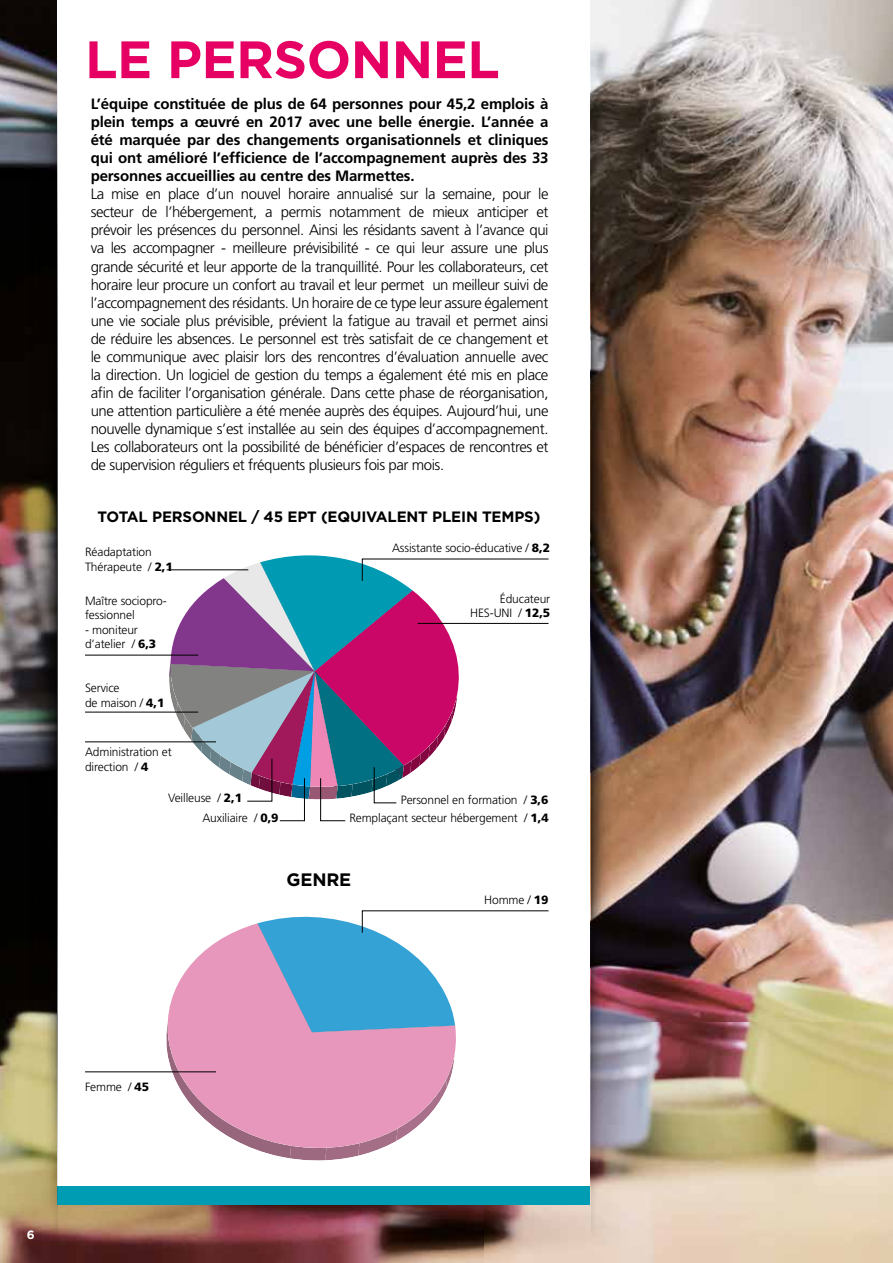
<style>
.page{position:relative;width:893px;height:1263px;background:#fff}
.page>*{position:absolute;margin:0;border:0;box-sizing:border-box;transform-origin:0 0}
.t1{font:700 52.5px "Gotham";letter-spacing:-.01em;color:#e60064}
.t2{font:700 18px "Gotham";letter-spacing:-.01em;color:#000}
.t3{font:300 15px/18px "Frutiger";letter-spacing:-.03em;color:#000;text-align:justify}
.t4{font:700 15px/18px "Frutiger";letter-spacing:-.01em;color:#000;text-align:justify}
.t5{font:700 15px "Gotham";letter-spacing:-.01em;color:#000}
.t6{font:300 12px/14.4px "Frutiger";letter-spacing:-.01em;color:#000}
.t7{font:700 12px "Gotham";color:#fff}
.s1{font-weight:900}
</style>
<div class="page">
<img style="left:590px;top:0;width:303px;height:1023px">
<img style="left:483px;top:1023px;width:410px;height:240px">
<img style="left:0;top:0;width:58px;height:1023px">
<img style="left:0;top:1023px;width:483px;height:240px">
<div style="left:58px;top:0;width:532px;height:1205px;background:#fff"></div>
<div style="left:57px;top:1186px;width:533px;height:19px;background:#009cb4"></div>
<img style="left:29px;top:41px;width:28px;height:1195px">
<img style="left:591px;top:41px;width:28px;height:1195px">
<hr style="left:85px;top:742px;width:131px;height:1px;background:#000">
<hr style="left:85px;top:1071px;width:131px;height:1px;background:#000">
<hr style="left:85px;top:712px;width:113px;height:1px;background:#000">
<hr style="left:85px;top:655px;width:113px;height:1px;background:#000">
<svg style="left:166px;top:910px;width:383px;height:250px"></svg>
<svg style="left:169px;top:555px;width:380px;height:266px"></svg>
<hr style="left:167px;top:570px;width:81px;height:1px;background:#000">
<h1 class="t1" style="left:85px;top:25px;width:416px">LE PERSONNEL</h1>
<p class="t4" style="left:91px;top:95px;width:459px">L’équipe constituée de plus de 64 personnes pour 45,2 emplois à plein temps a œuvré en 2017 avec une belle énergie. L’année a été marquée par des changements organisationnels et cliniques qui ont amélioré l’efficience de l’accompagnement auprès des 33 personnes accueillies au centre des Marmettes.</p>
<p class="t3" style="left:91px;top:185px;width:459px">La mise en place d’un nouvel horaire annualisé sur la semaine, pour le secteur de l’hébergement, a permis notamment de mieux anticiper et prévoir les présences du personnel. Ainsi les résidants savent à l’avance qui va les accompagner - meilleure prévisibilité - ce qui leur assure une plus grande sécurité et leur apporte de la tranquillité. Pour les collaborateurs, cet horaire leur procure un confort au travail et leur permet un meilleur suivi de l’accompagnement des résidants. Un horaire de ce type leur assure également une vie sociale plus prévisible, prévient la fatigue au travail et permet ainsi de réduire les absences. Le personnel est très satisfait de ce changement et le communique avec plaisir lors des rencontres d’évaluation annuelle avec la direction. Un logiciel de gestion du temps a également été mis en place afin de faciliter l’organisation générale. Dans cette phase de réorganisation, une attention particulière a été menée auprès des équipes. Aujourd’hui, une nouvelle dynamique s’est installée au sein des équipes d’accompagnement.<br>Les collaborateurs ont la possibilité de bénéficier d’espaces de rencontres et de supervision réguliers et fréquents plusieurs fois par mois.</p>
<p class="t5" style="left:97px;top:507px;width:444px">TOTAL PERSONNEL / 45 EPT (EQUIVALENT PLEIN TEMPS)</p>
<p class="t6" style="left:85px;top:545px;width:89px">Réadaptation<br>Thérapeute / <span class="s1">2,1</span></p>
<p class="t6" style="left:85px;top:593px;width:83px">Maître sociopro&shy;fessionnel</p>
<p class="t6" style="left:85px;top:622px;width:73px">- moniteur d’atelier / <span class="s1">6,3</span></p>
<p class="t6" style="left:85px;top:681px;width:81px">Service<br>de maison / <span class="s1">4,1</span></p>
<p class="t6" style="left:85px;top:745px;width:88px">Administration et direction / <span class="s1">4</span></p>
<p class="t6" style="left:168px;top:791px;width:75px">Veilleuse / <span class="s1">2,1</span></p>
<p class="t6" style="left:392px;top:541px;width:159px">Assistante socio-éducative / <span class="s1">8,2</span></p>
<p class="t6" style="left:470px;top:592px;width:82px;text-align:right">Éducateur<br>HES-UNI / <span class="s1">12,5</span></p>
<p class="t6" style="left:401px;top:792px;width:149px">Personnel en formation / <span class="s1">3,6</span></p>
<p class="t6" style="left:202px;top:810px;width:78px">Auxiliaire / <span class="s1">0,9</span></p>
<p class="t6" style="left:349px;top:810px;width:201px">Remplaçant secteur hébergement / <span class="s1">1,4</span></p>
<p class="t2" style="left:287px;top:868px;width:66px">GENRE</p>
<p class="t6" style="left:484px;top:892px;width:66px">Homme / <span class="s1">19</span></p>
<p class="t6" style="left:85px;top:1080px;width:66px">Femme / <span class="s1">45</span></p>
<p class="t7" style="left:27px;top:1227px;width:9px">6</p>
</div>
